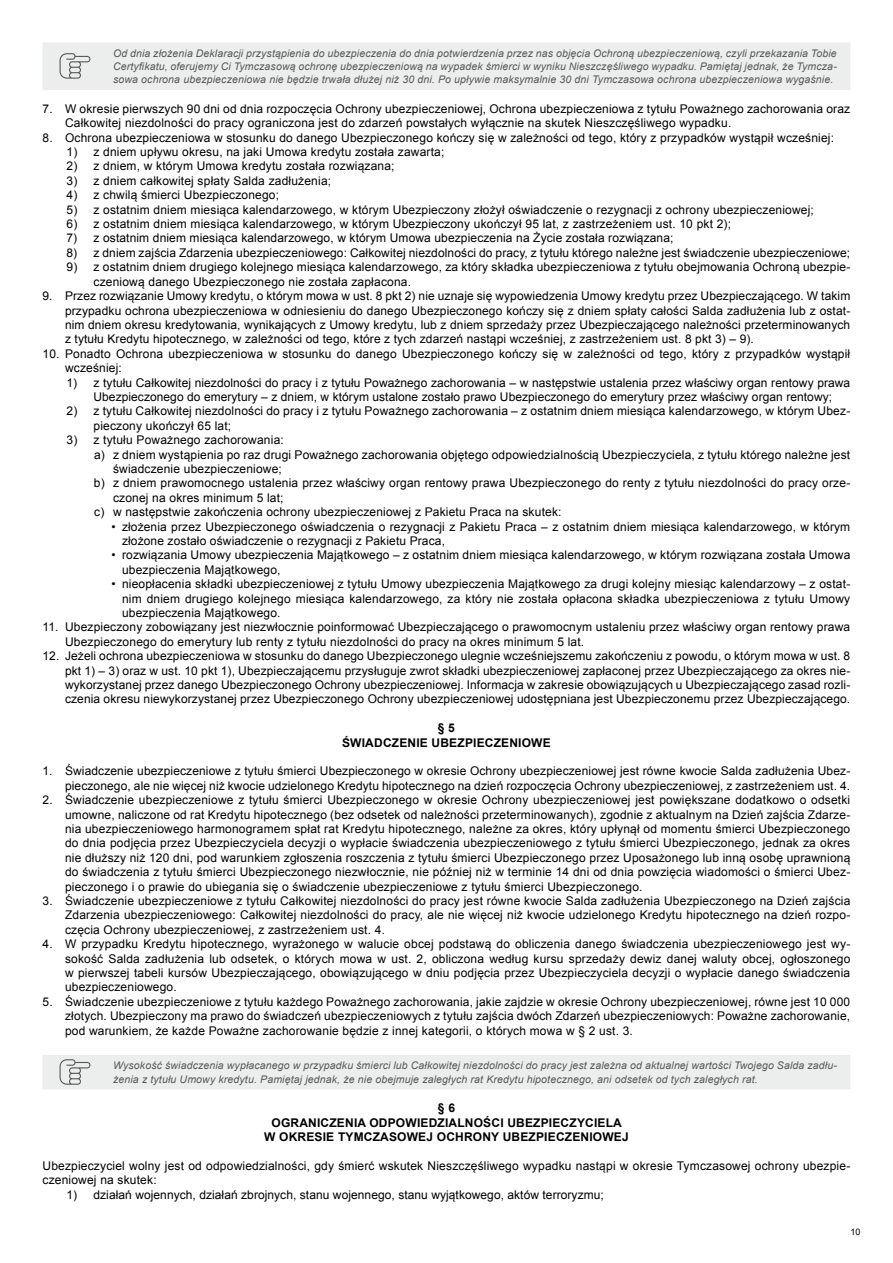
<style>
.page{position:relative;width:893px;height:1263px;background:#fff}
.page>*{position:absolute;margin:0;border:0;box-sizing:border-box;transform-origin:0 0}
.t1{font:12px/14.4px "Arial";letter-spacing:.015em;color:#000}
.t2{font:700 12px/14.4px "Arial";letter-spacing:.015em;color:#000;text-align:center}
.t3{font:italic 10.5px/13.2px "Arial";letter-spacing:.015em;color:#58585a;text-align:justify}
.t4{font:9px "Arial";color:#000}
</style>
<div class="page">
<hr style="left:43px;top:89px;width:64px;height:1px;background:#eceded">
<hr style="left:107px;top:89px;width:743px;height:1px;background:#eceded">
<hr style="left:43px;top:1055px;width:64px;height:1px;background:#eceded">
<hr style="left:107px;top:1055px;width:743px;height:1px;background:#eceded">
<hr style="left:43px;top:1088px;width:64px;height:1px;background:#eceded">
<hr style="left:107px;top:1088px;width:743px;height:1px;background:#eceded">
<div style="left:43px;top:43px;width:807px;height:46px;background:#eceded"></div>
<div style="left:43px;top:1056px;width:807px;height:32px;background:#eceded"></div>
<p class="t3" style="left:113px;top:47px;width:725px">Od dnia złożenia Deklaracji przystąpienia do ubezpieczenia do dnia potwierdzenia przez nas objęcia Ochroną ubezpieczeniową, czyli przekazania Tobie Certyfikatu, oferujemy Ci Tymczasową ochronę ubezpieczeniową na wypadek śmierci w wyniku Nieszczęśliwego wypadku. Pamiętaj jednak, że Tymcza&shy;sowa ochrona ubezpieczeniowa nie będzie trwała dłużej niż 30 dni. Po upływie maksymalnie 30 dni Tymczasowa ochrona ubezpieczeniowa wygaśnie.</p>
<p class="t1" style="left:65px;top:102px;width:787px;text-indent:-22px">7. W okresie pierwszych 90 dni od dnia rozpoczęcia Ochrony ubezpieczeniowej, Ochrona ubezpieczeniowa z tytułu Poważnego zachorowania oraz<br>Całkowitej niezdolności do pracy ograniczona jest do zdarzeń powstałych wyłącznie na skutek Nieszczęśliwego wypadku.</p>
<p class="t1" style="left:43px;top:130px;width:793px">8. Ochrona ubezpieczeniowa w stosunku do danego Ubezpieczonego kończy się w zależności od tego, który z przypadków wystąpił wcześniej:</p>
<p class="t1" style="left:67px;top:145px;width:379px">1) z dniem upływu okresu, na jaki Umowa kredytu została zawarta;</p>
<p class="t1" style="left:67px;top:159px;width:330px">2) z dniem, w którym Umowa kredytu została rozwiązana;</p>
<p class="t1" style="left:67px;top:174px;width:266px">3) z dniem całkowitej spłaty Salda zadłużenia;</p>
<p class="t1" style="left:67px;top:188px;width:214px">4) z chwilą śmierci Ubezpieczonego;</p>
<p class="t1" style="left:67px;top:202px;width:749px">5) z ostatnim dniem miesiąca kalendarzowego, w którym Ubezpieczony złożył oświadczenie o rezygnacji z ochrony ubezpieczeniowej;</p>
<p class="t1" style="left:67px;top:217px;width:666px">6) z ostatnim dniem miesiąca kalendarzowego, w którym Ubezpieczony ukończył 95 lat, z zastrzeżeniem ust. 10 pkt 2);</p>
<p class="t1" style="left:67px;top:231px;width:608px">7) z ostatnim dniem miesiąca kalendarzowego, w którym Umowa ubezpieczenia na Życie została rozwiązana;</p>
<p class="t1" style="left:67px;top:246px;width:785px">8) z dniem zajścia Zdarzenia ubezpieczeniowego: Całkowitej niezdolności do pracy, z tytułu którego należne jest świadczenie ubezpieczeniowe;</p>
<p class="t1" style="left:94px;top:260px;width:758px;text-indent:-27px">9) z ostatnim dniem drugiego kolejnego miesiąca kalendarzowego, za który składka ubezpieczeniowa z tytułu obejmowania Ochroną ubezpie&shy;czeniową danego Ubezpieczonego nie została zapłacona.</p>
<p class="t1" style="left:65px;top:289px;width:787px;text-align:justify;text-indent:-22px">9. Przez rozwiązanie Umowy kredytu, o którym mowa w ust. 8 pkt 2) nie uznaje się wypowiedzenia Umowy kredytu przez Ubezpieczającego. W takim przypadku ochrona ubezpieczeniowa w odniesieniu do danego Ubezpieczonego kończy się z dniem spłaty całości Salda zadłużenia lub z ostat&shy;nim dniem okresu kredytowania, wynikających z Umowy kredytu, lub z dniem sprzedaży przez Ubezpieczającego należności przeterminowanych z tytułu Kredytu hipotecznego, w zależności od tego, które z tych zdarzeń nastąpi wcześniej, z zastrzeżeniem ust. 8 pkt 3) – 9).</p>
<p class="t1" style="left:65px;top:346px;width:787px;text-indent:-22px">10. Ponadto Ochrona ubezpieczeniowa w stosunku do danego Ubezpieczonego kończy się w zależności od tego, który z przypadków wystąpił wcześniej:</p>
<p class="t1" style="left:94px;top:375px;width:758px;text-indent:-27px">1) z tytułu Całkowitej niezdolności do pracy i z tytułu Poważnego zachorowania – w następstwie ustalenia przez właściwy organ rentowy prawa<br>Ubezpieczonego do emerytury – z dniem, w którym ustalone zostało prawo Ubezpieczonego do emerytury przez właściwy organ rentowy;</p>
<p class="t1" style="left:94px;top:404px;width:758px;text-indent:-27px">2) z tytułu Całkowitej niezdolności do pracy i z tytułu Poważnego zachorowania – z ostatnim dniem miesiąca kalendarzowego, w którym Ubez&shy;pieczony ukończył 65 lat;</p>
<p class="t1" style="left:67px;top:433px;width:219px">3) z tytułu Poważnego zachorowania:</p>
<p class="t1" style="left:94px;top:447px;width:758px">a) z dniem wystąpienia po raz drugi Poważnego zachorowania objętego odpowiedzialnością Ubezpieczyciela, z tytułu którego należne jest</p>
<p class="t1" style="left:113px;top:462px;width:170px">świadczenie ubezpieczeniowe;</p>
<p class="t1" style="left:94px;top:476px;width:758px">b) z dniem prawomocnego ustalenia przez właściwy organ rentowy prawa Ubezpieczonego do renty z tytułu niezdolności do pracy orze-</p>
<p class="t1" style="left:113px;top:490px;width:172px">czonej na okres minimum 5 lat;</p>
<p class="t1" style="left:94px;top:505px;width:469px">c) w następstwie zakończenia ochrony ubezpieczeniowej z Pakietu Praca na skutek:</p>
<p class="t1" style="left:122px;top:519px;width:730px;text-indent:-10px">• złożenia przez Ubezpieczonego oświadczenia o rezygnacji z Pakietu Praca – z ostatnim dniem miesiąca kalendarzowego, w którym złożone zostało oświadczenie o rezygnacji z Pakietu Praca,</p>
<p class="t1" style="left:122px;top:548px;width:730px;text-indent:-10px">• rozwiązania Umowy ubezpieczenia Majątkowego – z ostatnim dniem miesiąca kalendarzowego, w którym rozwiązana została Umowa ubezpieczenia Majątkowego,</p>
<p class="t1" style="left:122px;top:577px;width:730px;text-align:justify;text-indent:-10px">• nieopłacenia składki ubezpieczeniowej z tytułu Umowy ubezpieczenia Majątkowego za drugi kolejny miesiąc kalendarzowy – z ostat&shy;nim dniem drugiego kolejnego miesiąca kalendarzowego, za który nie została opłacona składka ubezpieczeniowa z tytułu Umowy ubezpieczenia Majątkowego.</p>
<p class="t1" style="left:65px;top:620px;width:787px;text-indent:-22px">11. Ubezpieczony zobowiązany jest niezwłocznie poinformować Ubezpieczającego o prawomocnym ustaleniu przez właściwy organ rentowy prawa<br>Ubezpieczonego do emerytury lub renty z tytułu niezdolności do pracy na okres minimum 5 lat.</p>
<p class="t1" style="left:65px;top:649px;width:787px;text-align:justify;text-indent:-22px">12. Jeżeli ochrona ubezpieczeniowa w stosunku do danego Ubezpieczonego ulegnie wcześniejszemu zakończeniu z powodu, o którym mowa w ust. 8 pkt 1) – 3) oraz w ust. 10 pkt 1), Ubezpieczającemu przysługuje zwrot składki ubezpieczeniowej zapłaconej przez Ubezpieczającego za okres nie&shy;wykorzystanej przez danego Ubezpieczonego Ochrony ubezpieczeniowej. Informacja w zakresie obowiązujących u Ubezpieczającego zasad rozli&shy;czenia okresu niewykorzystanej przez Ubezpieczonego Ochrony ubezpieczeniowej udostępniana jest Ubezpieczonemu przez Ubezpieczającego.</p>
<p class="t2" style="left:342px;top:721px;width:210px">§ 5<br>ŚWIADCZENIE UBEZPIECZENIOWE</p>
<p class="t1" style="left:42px;top:764px;width:809px;text-align:right">1. Świadczenie ubezpieczeniowe z tytułu śmierci Ubezpieczonego w okresie Ochrony ubezpieczeniowej jest równe kwocie Salda zadłużenia Ubez&shy;pieczonego, ale nie więcej niż kwocie udzielonego Kredytu hipotecznego na dzień rozpoczęcia Ochrony ubezpieczeniowej, z zastrzeżeniem ust. 4.</p>
<p class="t1" style="left:65px;top:793px;width:787px;text-align:justify;text-indent:-22px">2. Świadczenie ubezpieczeniowe z tytułu śmierci Ubezpieczonego w okresie Ochrony ubezpieczeniowej jest powiększane dodatkowo o odsetki umowne, naliczone od rat Kredytu hipotecznego (bez odsetek od należności przeterminowanych), zgodnie z aktualnym na Dzień zajścia Zdarze&shy;nia ubezpieczeniowego harmonogramem spłat rat Kredytu hipotecznego, należne za okres, który upłynął od momentu śmierci Ubezpieczonego do dnia podjęcia przez Ubezpieczyciela decyzji o wypłacie świadczenia ubezpieczeniowego z tytułu śmierci Ubezpieczonego, jednak za okres nie dłuższy niż 120 dni, pod warunkiem zgłoszenia roszczenia z tytułu śmierci Ubezpieczonego przez Uposażonego lub inną osobę uprawnioną do świadczenia z tytułu śmierci Ubezpieczonego niezwłocznie, nie później niż w terminie 14 dni od dnia powzięcia wiadomości o śmierci Ubez&shy;pieczonego i o prawie do ubiegania się o świadczenie ubezpieczeniowe z tytułu śmierci Ubezpieczonego.</p>
<p class="t1" style="left:65px;top:894px;width:787px;text-align:justify;text-indent:-22px">3. Świadczenie ubezpieczeniowe z tytułu Całkowitej niezdolności do pracy jest równe kwocie Salda zadłużenia Ubezpieczonego na Dzień zajścia Zdarzenia ubezpieczeniowego: Całkowitej niezdolności do pracy, ale nie więcej niż kwocie udzielonego Kredytu hipotecznego na dzień rozpo&shy;częcia Ochrony ubezpieczeniowej, z zastrzeżeniem ust. 4.</p>
<p class="t1" style="left:65px;top:937px;width:787px;text-align:justify;text-indent:-22px">4. W przypadku Kredytu hipotecznego, wyrażonego w walucie obcej podstawą do obliczenia danego świadczenia ubezpieczeniowego jest wy&shy;sokość Salda zadłużenia lub odsetek, o których mowa w ust. 2, obliczona według kursu sprzedaży dewiz danej waluty obcej, ogłoszonego w pierwszej tabeli kursów Ubezpieczającego, obowiązującego w dniu podjęcia przez Ubezpieczyciela decyzji o wypłacie danego świadczenia ubezpieczeniowego.</p>
<p class="t1" style="left:65px;top:994px;width:787px;text-align:justify;text-indent:-22px">5. Świadczenie ubezpieczeniowe z tytułu każdego Poważnego zachorowania, jakie zajdzie w okresie Ochrony ubezpieczeniowej, równe jest 10 000 złotych. Ubezpieczony ma prawo do świadczeń ubezpieczeniowych z tytułu zajścia dwóch Zdarzeń ubezpieczeniowych: Poważne zachorowanie, pod warunkiem, że każde Poważne zachorowanie będzie z innej kategorii, o których mowa w § 2 ust. 3.</p>
<p class="t3" style="left:113px;top:1059px;width:725px">Wysokość świadczenia wypłacanego w przypadku śmierci lub Całkowitej niezdolności do pracy jest zależna od aktualnej wartości Twojego Salda zadłu&shy;żenia z tytułu Umowy kredytu. Pamiętaj jednak, że nie obejmuje zaległych rat Kredytu hipotecznego, ani odsetek od tych zaległych rat.</p>
<p class="t2" style="left:264px;top:1101px;width:366px">§ 6<br>OGRANICZENIA ODPOWIEDZIALNOŚCI UBEZPIECZYCIELA<br>W OKRESIE TYMCZASOWEJ OCHRONY UBEZPIECZENIOWEJ</p>
<p class="t1" style="left:43px;top:1158px;width:809px">Ubezpieczyciel wolny jest od odpowiedzialności, gdy śmierć wskutek Nieszczęśliwego wypadku nastąpi w okresie Tymczasowej ochrony ubezpie&shy;czeniowej na skutek:</p>
<p class="t1" style="left:67px;top:1187px;width:539px">1) działań wojennych, działań zbrojnych, stanu wojennego, stanu wyjątkowego, aktów terroryzmu;</p>
<p class="t4" style="left:850px;top:1226px;width:12px">10</p>
</div>
